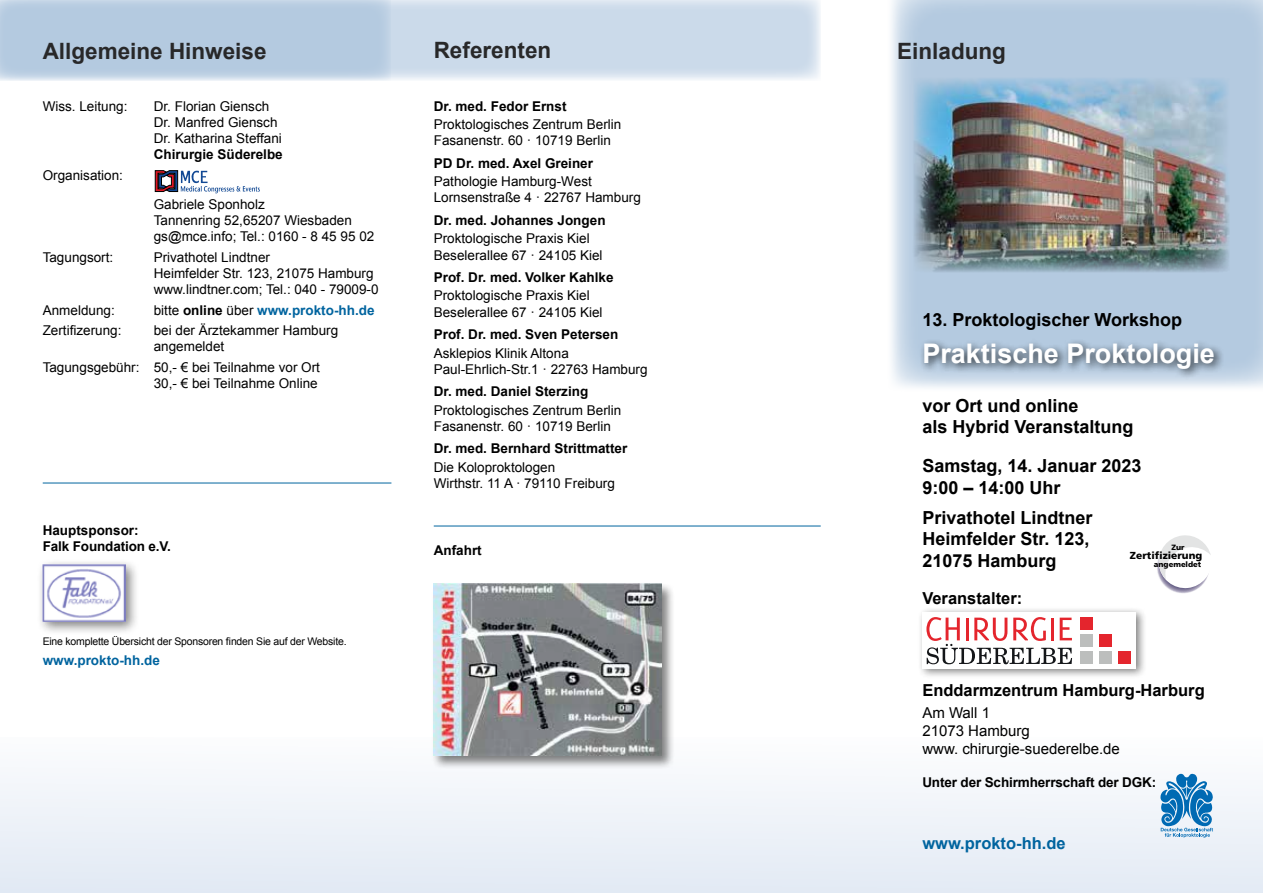
<style>
.page{position:relative;width:1263px;height:893px;background:#fff}
.page>*{position:absolute;margin:0;border:0;box-sizing:border-box;transform-origin:0 0}
.t1{font:700 27px "Arial";color:#fff}
.t2{font:700 22.5px "Arial";color:#282829}
.t3{font:700 18px/21.6px "Arial";color:#000}
.t4{font:700 16.5px "Arial";color:#000}
.t5{font:700 16.5px "Arial";color:#00649f}
.t6{font:15px/18px "Arial";color:#000}
.t7{font:13.5px/16.2px "Arial";color:#000}
.t8{font:700 13.5px/16.2px "Arial";color:#000}
.t9{font:700 13.5px "Arial";color:#00649f}
.t10{font:10.5px "Arial";letter-spacing:-.02em;color:#000}
.t11{font:900 10.2px "Frutiger";color:#000}
.t12{font:900 7.65px "Frutiger";color:#000}
.s1{font-weight:400;color:#000}
.s2{color:#000}
</style>
<div class="page">
<div style="left:0;top:738px;width:1263px;height:155px;background:#eff3f9"></div>
<div style="left:0;top:0;width:821px;height:81px;background:#cbdaea"></div>
<div style="left:0;top:0;width:391px;height:81px;background:#b4cae0"></div>
<svg style="left:891px;top:0;width:372px;height:388px;background:#bacee2"></svg>
<img style="left:913px;top:78px;width:317px;height:194px">
<div style="left:919px;top:339px;width:306px;height:41px;background:#000;opacity:.75"></div>
<svg style="left:1156px;top:539px;width:54px;height:55px"></svg>
<svg style="left:1157px;top:535px;width:54px;height:54px"></svg>
<hr style="left:434px;top:526px;width:387px;height:1px;background:#00649f">
<svg style="left:155px;top:171px;width:105px;height:22px"></svg>
<hr style="left:43px;top:483px;width:348px;height:1px;background:#00649f">
<div style="left:431px;top:582px;width:244px;height:188px;background:#000;opacity:.5"></div>
<img style="left:434px;top:584px;width:227px;height:172px">
<div style="left:917px;top:606px;width:230px;height:74px;background:#000;opacity:.5"></div>
<div style="left:922px;top:612px;width:213px;height:56px;background:#fff"></div>
<svg style="left:926px;top:617px;width:146px;height:47px"></svg>
<div style="left:1081px;top:617px;width:12px;height:12px;background:#e4252d"></div>
<div style="left:1081px;top:634px;width:12px;height:12px;background:#bcbebd"></div>
<div style="left:1081px;top:652px;width:12px;height:12px;background:#bcbebd"></div>
<div style="left:1099px;top:634px;width:13px;height:12px;background:#e4252d"></div>
<div style="left:1099px;top:652px;width:13px;height:12px;background:#bcbebd"></div>
<div style="left:1118px;top:652px;width:12px;height:12px;background:#e4252d"></div>
<div style="left:36px;top:559px;width:103px;height:77px;background:#000;opacity:.5"></div>
<img style="left:43px;top:565px;width:83px;height:57px">
<svg style="left:1160px;top:774px;width:53px;height:64px"></svg>
<h2 class="t2" style="left:43px;top:36px;width:225px">Allgemeine Hinweise</h2>
<h2 class="t2" style="left:434px;top:35px;width:119px">Referenten</h2>
<p class="t7" style="left:43px;top:98px;width:86px">Wiss. Leitung:</p>
<p class="t7" style="left:154px;top:98px;width:130px">Dr. Florian Giensch<br>Dr. Manfred Giensch<br>Dr. Katharina Steffani</p>
<p class="t8" style="left:154px;top:147px;width:131px">Chirurgie Süderelbe</p>
<p class="t7" style="left:43px;top:167px;width:82px">Organisation:</p>
<p class="t7" style="left:154px;top:196px;width:222px">Gabriele Sponholz<br>Tannenring 52,65207 Wiesbaden gs@mce.info; Tel.: 0160 - 8 45 95 02</p>
<p class="t7" style="left:43px;top:249px;width:72px">Tagungsort:</p>
<p class="t7" style="left:154px;top:249px;width:226px">Privathotel Lindtner<br>Heimfelder Str. 123, 21075 Hamburg www.lindtner.com; Tel.: 040 - 79009-0</p>
<p class="t7" style="left:43px;top:302px;width:74px">Anmeldung:</p>
<p class="t9" style="left:154px;top:301px;width:222px"><span class="s1">bitte</span> <span class="s2">online</span> <span class="s1">über</span> www.prokto-hh.de</p>
<p class="t7" style="left:43px;top:322px;width:80px">Zertifizerung:</p>
<p class="t7" style="left:154px;top:322px;width:186px">bei der Ärztekammer Hamburg angemeldet</p>
<p class="t7" style="left:43px;top:359px;width:279px;text-align:right">Tagungsgebühr: 50,- € bei Teilnahme vor Ort<br>30,- € bei Teilnahme Online</p>
<p class="t8" style="left:43px;top:523px;width:130px">Hauptsponsor:<br>Falk Foundation e.V.</p>
<p class="t10" style="left:43px;top:634px;width:305px">Eine komplette Übersicht der Sponsoren finden Sie auf der Website.</p>
<p class="t9" style="left:43px;top:651px;width:119px">www.prokto-hh.de</p>
<p class="t8" style="left:434px;top:98px;width:134px">Dr. med. Fedor Ernst</p>
<p class="t7" style="left:434px;top:116px;width:189px">Proktologisches Zentrum Berlin<br>Fasanenstr. 60 · 10719 Berlin</p>
<p class="t8" style="left:434px;top:156px;width:161px">PD Dr. med. Axel Greiner</p>
<p class="t7" style="left:434px;top:174px;width:209px">Pathologie Hamburg-West<br>Lornsenstraße 4 · 22767 Hamburg</p>
<p class="t8" style="left:434px;top:213px;width:173px">Dr. med. Johannes Jongen</p>
<p class="t7" style="left:434px;top:231px;width:170px">Proktologische Praxis Kiel<br>Beselerallee 67 · 24105 Kiel</p>
<p class="t8" style="left:434px;top:270px;width:181px">Prof. Dr. med. Volker Kahlke</p>
<p class="t7" style="left:434px;top:288px;width:170px">Proktologische Praxis Kiel<br>Beselerallee 67 · 24105 Kiel</p>
<p class="t8" style="left:434px;top:327px;width:186px">Prof. Dr. med. Sven Petersen</p>
<p class="t7" style="left:434px;top:345px;width:215px">Asklepios Klinik Altona<br>Paul-Ehrlich-Str.1 · 22763 Hamburg</p>
<p class="t8" style="left:434px;top:384px;width:156px">Dr. med. Daniel Sterzing</p>
<p class="t7" style="left:434px;top:402px;width:189px">Proktologisches Zentrum Berlin<br>Fasanenstr. 60 · 10719 Berlin</p>
<p class="t8" style="left:434px;top:441px;width:195px">Dr. med. Bernhard Strittmatter</p>
<p class="t7" style="left:434px;top:459px;width:183px">Die Koloproktologen<br>Wirthstr. 11 A · 79110 Freiburg</p>
<p class="t8" style="left:434px;top:543px;width:49px">Anfahrt</p>
<h2 class="t2" style="left:897px;top:36px;width:110px">Einladung</h2>
<h3 class="t3" style="left:922px;top:310px;width:261px">13. Proktologischer Workshop</h3>
<h1 class="t1" style="left:922px;top:336px;width:294px">Praktische Proktologie</h1>
<h3 class="t3" style="left:922px;top:395px;width:213px">vor Ort und online<br>als Hybrid Veranstaltung</h3>
<h3 class="t3" style="left:922px;top:455px;width:221px">Samstag, 14. Januar 2023<br>9:00 – 14:00 Uhr</h3>
<h3 class="t3" style="left:922px;top:507px;width:172px">Privathotel Lindtner<br>Heimfelder Str. 123,<br>21075 Hamburg</h3>
<p class="t4" style="left:922px;top:587px;width:101px">Veranstalter:</p>
<p class="t12" style="left:1171px;top:543px;width:15px">Zur</p>
<p class="t11" style="left:1130px;top:549px;width:74px">Zertifizierung</p>
<p class="t12" style="left:1154px;top:560px;width:49px">angemeldet</p>
<p class="t4" style="left:922px;top:679px;width:284px">Enddarmzentrum Hamburg-Harburg</p>
<p class="t6" style="left:922px;top:704px;width:199px">Am Wall 1<br>21073 Hamburg<br>www. chirurgie-suederelbe.de</p>
<p class="t8" style="left:922px;top:775px;width:235px">Unter der Schirmherrschaft der DGK:</p>
<p class="t5" style="left:922px;top:832px;width:145px">www.prokto-hh.de</p>
</div>
